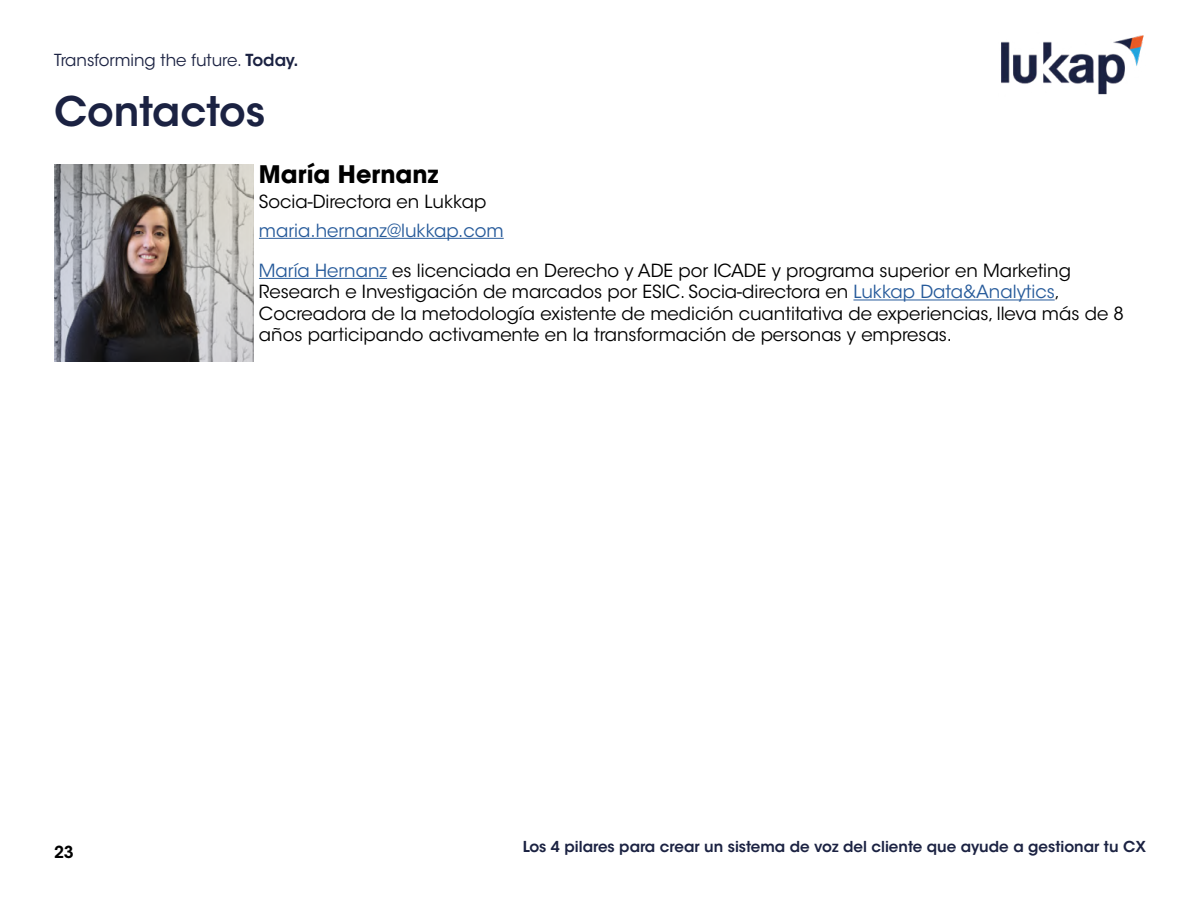
<style>
.page{position:relative;width:1200px;height:900px;background:#fff}
.page>*{position:absolute;margin:0;border:0;box-sizing:border-box;transform-origin:0 0}
.t1{font:600 40.5px "ITC Avant Garde Std";color:#1b2242}
.t2{font:700 24px "ITC Avant Garde Std";color:#000}
.t3{font:18px/21.6px "ITC Avant Garde Std";color:#000}
.t4{font:18px "ITC Avant Garde Std";color:#275b9b}
.t5{font:16.5px "ITC Avant Garde Std";color:#1b2242}
.t6{font:600 16.5px "ITC Avant Garde Std";color:#000}
.t7{font:600 15px "ITC Avant Garde Std";color:#1b2242}
.s1{font-weight:600}
.s2{color:#275b9b}
</style>
<div class="page">
<hr style="left:259px;top:238px;width:245px;height:1px;background:#275b9b">
<img style="left:54px;top:165px;width:199px;height:197px">
<hr style="left:259px;top:278px;width:128px;height:1px;background:#275b9b">
<hr style="left:853px;top:300px;width:202px;height:1px;background:#275b9b">
<img style="left:1001px;top:35px;width:143px;height:60px">
<p class="t5" style="left:54px;top:50px;width:246px">Transforming the future. <span class="s1">Today.</span></p>
<h1 class="t1" style="left:54px;top:86px;width:213px">Contactos</h1>
<h2 class="t2" style="left:259px;top:158px;width:181px">María Hernanz</h2>
<p class="t3" style="left:259px;top:191px;width:229px">Socia-Directora en Lukkap</p>
<p class="t4" style="left:259px;top:219px;width:246px">maria.hernanz@lukkap.com</p>
<p class="t3" style="left:259px;top:260px;width:866px"><span class="s2">María Hernanz</span> es licenciada en Derecho y ADE por ICADE y programa superior en Marketing Research e Investigación de marcados por ESIC. Socia-directora en <span class="s2">Lukkap Data&amp;Analytics</span>, Cocreadora de la metodología existente de medición cuantitativa de experiencias, lleva más de 8 años participando activamente en la transformación de personas y empresas.</p>
<p class="t6" style="left:54px;top:842px;width:21px">23</p>
<p class="t7" style="left:523px;top:837px;width:625px">Los 4 pilares para crear un sistema de voz del cliente que ayude a gestionar tu CX</p>
</div>
